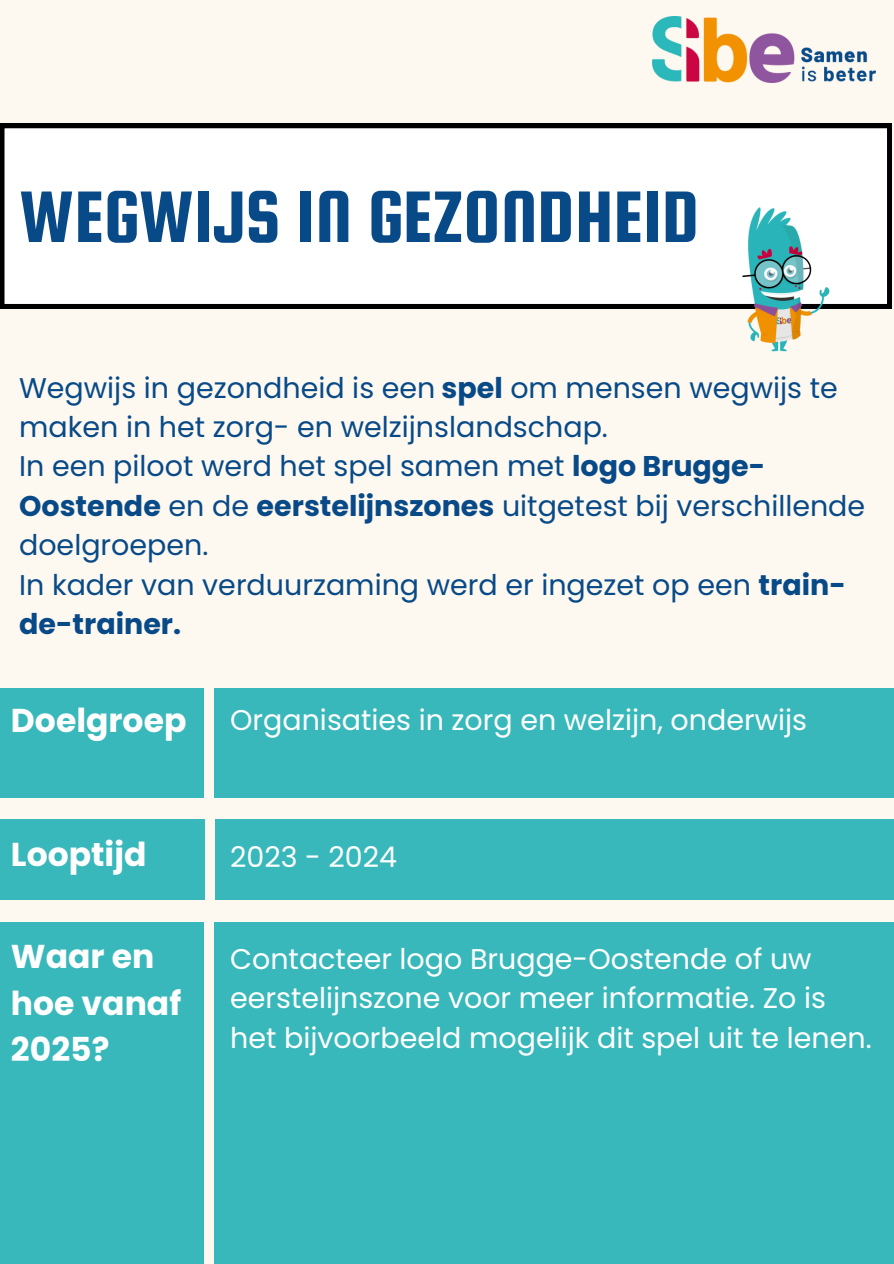
<style>
.page{position:relative;width:894px;height:1264px;background:#fff}
.page>*{position:absolute;margin:0;border:0;box-sizing:border-box;transform-origin:0 0}
.t1{font:78px "Squada One";color:#084a87}
.t2{font:700 33px/46.2px "Poppins";color:#fff}
.t3{font:28.5px/39.3px "Poppins";color:#084a87}
.t4{font:28.5px/39.3px "Poppins";color:#fff}
.s1{font-weight:700}
</style>
<div class="page">
<div style="left:0;top:0;width:893px;height:1263px;background:#fdf8f0"></div>
<div style="left:0;top:124px;width:891px;height:184px;background:#fff"></div>
<div style="left:214px;top:688px;width:679px;height:109px;background:#39b8bb"></div>
<img style="left:652px;top:16px;width:223px;height:67px">
<div style="left:214px;top:922px;width:679px;height:341px;background:#39b8bb"></div>
<div style="left:0;top:688px;width:203px;height:109px;background:#39b8bb"></div>
<div style="left:0;top:922px;width:203px;height:341px;background:#39b8bb"></div>
<div style="left:215px;top:819px;width:678px;height:80px;background:#39b8bb"></div>
<div style="left:0;top:819px;width:205px;height:80px;background:#39b8bb"></div>
<img style="left:685px;top:184px;width:189px;height:168px">
<p class="t1" style="left:19px;top:175px;width:681px">WEGWIJS IN GEZONDHEID</p>
<h1 class="t3" style="left:19px;top:368px;width:819px">Wegwijs in gezondheid is een <span class="s1">spel</span> om mensen wegwijs te maken in het zorg- en welzijnslandschap.</h1>
<p class="t3" style="left:19px;top:447px;width:847px">In een piloot werd het spel samen met <span class="s1">logo Brugge-<br>Oostende</span> en de <span class="s1">eerstelijnszones</span> uitgetest bij verschillende doelgroepen.</p>
<p class="t3" style="left:19px;top:565px;width:828px">In kader van verduurzaming werd er ingezet op een <span class="s1">train&shy;de-trainer.</span></p>
<p class="t2" style="left:11px;top:697px;width:177px">Doelgroep</p>
<h2 class="t4" style="left:230px;top:700px;width:578px">Organisaties in zorg en welzijn, onderwijs</h2>
<p class="t2" style="left:11px;top:831px;width:137px">Looptijd</p>
<h2 class="t4" style="left:230px;top:836px;width:168px">2023 - 2024</h2>
<p class="t2" style="left:11px;top:933px;width:172px">Waar en hoe vanaf<br>2025?</p>
<p class="t4" style="left:230px;top:939px;width:643px">Contacteer logo Brugge-Oostende of uw eerstelijnszone voor meer informatie. Zo is het bijvoorbeeld mogelijk dit spel uit te lenen.</p>
</div>
